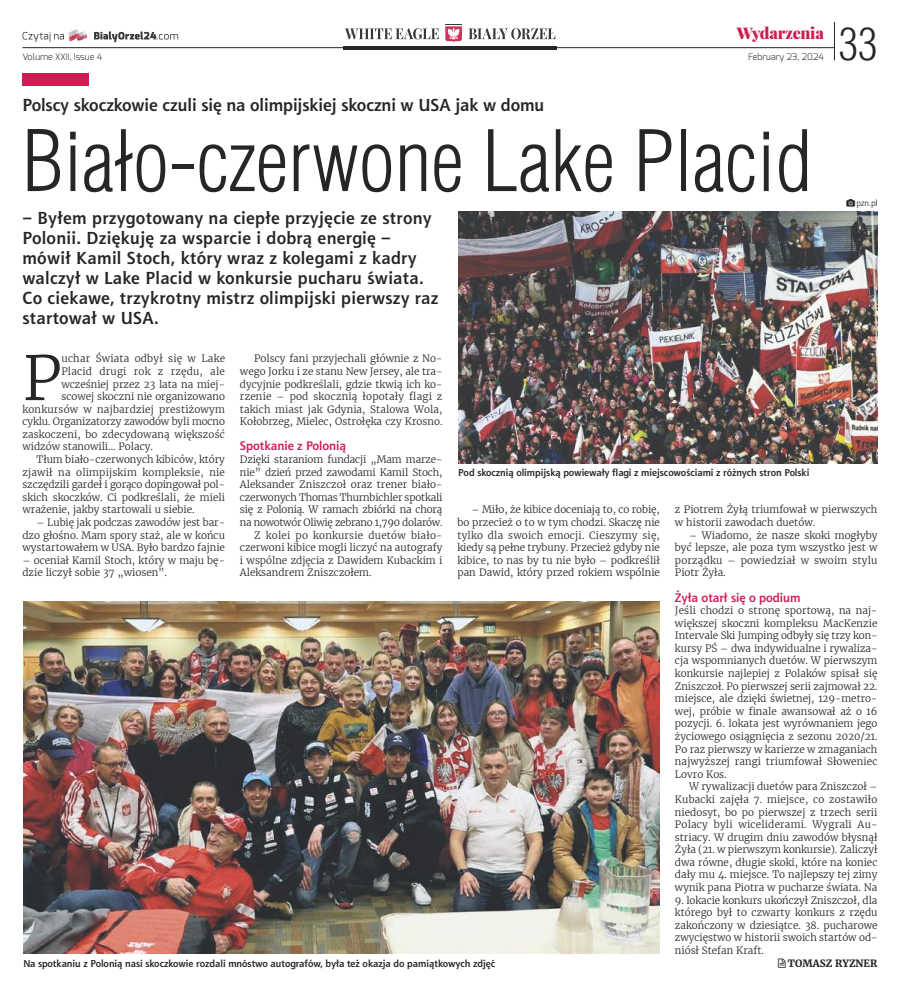
<style>
.page{position:relative;width:900px;height:990px;background:#fff}
.page>*{position:absolute;margin:0;border:0;box-sizing:border-box;transform-origin:0 0}
.t1{font:300 82.5px "Switzerland Cond";color:#272627}
.t2{font:300 60.75px "Merriweather";color:#272627}
.t3{font:300 43.62px "Switzerland Cond";color:#272627}
.t4{font:700 17.5px/20px "Aerton EFN";letter-spacing:.02em;color:#272627}
.t5{font:700 17.5px "Aerton EFN";color:#272627}
.t6{font:900 15.62px "Playfair Display";letter-spacing:-.015em;color:#cc1e52}
.t7{font:700 12.5px "Aerton EFN";color:#cc1e52}
.t8{font:300 10px/12.6px "Merriweather";color:#272627;text-align:justify}
.t9{font:700 10px "Aerton EFN";color:#272627}
.t10{font:300 10px "Merriweather";letter-spacing:.02em;color:#272627}
.t11{font:300 10px "Merriweather";letter-spacing:-.02em;color:#272627}
.t12{font:300 10px "Merriweather";letter-spacing:-.03em;color:#272627}
.t13{font:700 10px "Merriweather";color:#272627}
.t14{font:300 9px "Exo";color:#272627}
.t15{font:8.75px "Aerton EFN";color:#272627}
</style>
<div class="page">
<div style="left:22px;top:73px;width:67px;height:12px;background:#cc1e52"></div>
<img style="left:458px;top:212px;width:419px;height:251px">
<img style="left:23px;top:602px;width:637px;height:352px">
<hr style="left:343px;top:46px;width:214px;height:3px;background:#272627">
<hr style="left:834px;top:22px;width:1px;height:38px;background:#272627">
<svg style="left:23px;top:30px;width:64px;height:12px"></svg>
<svg style="left:94px;top:31px;width:84px;height:11px"></svg>
<svg style="left:345px;top:28px;width:94px;height:11px"></svg>
<svg style="left:469px;top:28px;width:86px;height:11px"></svg>
<svg style="left:445px;top:26px;width:17px;height:16px"></svg>
<hr style="left:22px;top:47px;width:813px;height:1px;background:#272627">
<h3 class="t6" style="left:737px;top:25px;width:89px">Wydarzenia</h3>
<p class="t14" style="left:22px;top:51px;width:81px">Volume XXII, Issue 4</p>
<p class="t14" style="left:748px;top:51px;width:77px">February 23, 2024</p>
<h3 class="t5" style="left:22px;top:98px;width:523px">Polscy skoczkowie czuli się na olimpijskiej skoczni w USA jak w domu</h3>
<h1 class="t1" style="left:22px;top:113px;width:791px">Biało-czerwone Lake Placid</h1>
<p class="t4" style="left:22px;top:210px;width:417px">– Byłem przygotowany na ciepłe przyjęcie ze strony Polonii. Dziękuję za wsparcie i dobrą energię – mówił Kamil Stoch, który wraz z kolegami z kadry walczył w Lake Placid w konkursie pucharu świata.<br>Co ciekawe, trzykrotny mistrz olimpijski pierwszy raz startował w USA.</p>
<h3 class="t3" style="left:839px;top:19px;width:40px">33</h3>
<p class="t15" style="left:857px;top:200px;width:22px">pzn.pl</p>
<h2 class="t2" style="left:22px;top:340px;width:40px">P</h2>
<p class="t10" style="left:62px;top:353px;width:165px">uchar Świata odbył się w Lake</p>
<p class="t8" style="left:240px;top:353px;width:204px;text-indent:14px">Polscy fani przyjechali głównie z No&shy;wego Jorku i ze stanu New Jersey, ale tra&shy;dycyjnie podkreślali, gdzie tkwią ich ko&shy;rzenie – pod skocznią łopotały flagi z takich miast jak Gdynia, Stalowa Wola, Kołobrzeg, Mielec, Ostrołęka czy Krosno.</p>
<p class="t7" style="left:240px;top:441px;width:108px">Spotkanie z Polonią</p>
<p class="t8" style="left:240px;top:453px;width:204px">Dzięki staraniom fundacji „Mam marze-</p>
<p class="t8" style="left:240px;top:466px;width:204px">nie” dzień przed zawodami Kamil Stoch,</p>
<p class="t8" style="left:240px;top:478px;width:204px">Aleksander Zniszczoł oraz trener biało-</p>
<p class="t11" style="left:240px;top:491px;width:204px">czerwonych Thomas Thurnbichler spotkali</p>
<p class="t8" style="left:240px;top:504px;width:204px">się z Polonią. W ramach zbiórki na chorą</p>
<p class="t12" style="left:240px;top:516px;width:204px">na nowotwór Oliwię zebrano 1,790 dolarów.</p>
<p class="t10" style="left:254px;top:529px;width:190px">Z kolei po konkursie duetów biało-</p>
<p class="t8" style="left:240px;top:541px;width:204px">czerwoni kibice mogli liczyć na autografy</p>
<p class="t8" style="left:240px;top:554px;width:204px">i wspólne zdjęcia z Dawidem Kubackim i</p>
<p class="t8" style="left:240px;top:566px;width:133px">Aleksandrem Zniszczołem.</p>
<p class="t10" style="left:61px;top:365px;width:165px">Placid drugi rok z rzędu, ale</p>
<p class="t8" style="left:61px;top:378px;width:165px">wcześniej przez 23 lata na miej-</p>
<p class="t8" style="left:61px;top:390px;width:165px">scowej skoczni nie organizowano</p>
<p class="t10" style="left:22px;top:403px;width:204px">konkursów w najbardziej prestiżowym</p>
<p class="t8" style="left:22px;top:415px;width:204px">cyklu. Organizatorzy zawodów byli mocno</p>
<p class="t8" style="left:22px;top:428px;width:204px">zaskoczeni, bo zdecydowaną większość</p>
<p class="t8" style="left:22px;top:441px;width:132px">widzów stanowili... Polacy.</p>
<p class="t8" style="left:37px;top:453px;width:190px">Tłum biało-czerwonych kibiców, który</p>
<p class="t10" style="left:22px;top:466px;width:204px">zjawił na olimpijskim kompleksie, nie</p>
<p class="t8" style="left:22px;top:478px;width:204px">szczędzili gardeł i gorąco dopingował pol-</p>
<p class="t8" style="left:22px;top:491px;width:204px">skich skoczków. Ci podkreślali, że mieli</p>
<p class="t8" style="left:22px;top:504px;width:174px">wrażenie, jakby startowali u siebie.</p>
<p class="t8" style="left:22px;top:516px;width:204px;text-indent:14px">– Lubię jak podczas zawodów jest bar&shy;dzo głośno. Mam spory staż, ale w końcu wystartowałem w USA. Było bardzo fajnie</p>
<p class="t8" style="left:22px;top:554px;width:204px">– oceniał Kamil Stoch, który w maju bę&shy;dzie liczył sobie 37 „wiosen”.</p>
<p class="t9" style="left:458px;top:468px;width:353px">Pod skocznią olimpijską powiewały flagi z miejscowościami z różnych stron Polski</p>
<p class="t8" style="left:457px;top:504px;width:204px;text-indent:14px">– Miło, że kibice doceniają to, co robię, bo przecież o to w tym chodzi. Skaczę nie tylko dla swoich emocji. Cieszymy się, kiedy są pełne trybuny. Przecież gdyby nie kibice, to nas by tu nie było – podkreślił pan Dawid, który przed rokiem wspólnie</p>
<p class="t8" style="left:675px;top:504px;width:204px">z Piotrem Żyłą triumfował w pierwszych w historii zawodach duetów.</p>
<p class="t8" style="left:675px;top:529px;width:204px;text-indent:14px">– Wiadomo, że nasze skoki mogłyby być lepsze, ale poza tym wszystko jest w porządku – powiedział w swoim stylu Piotr Żyła.</p>
<p class="t7" style="left:675px;top:592px;width:127px">Żyła otarł się o podium</p>
<p class="t8" style="left:675px;top:604px;width:204px">Jeśli chodzi o stronę sportową, na naj&shy;większej skoczni kompleksu MacKenzie Intervale Ski Jumping odbyły się trzy kon&shy;kursy PŚ – dwa indywidualne i rywaliza&shy;cja wspomnianych duetów. W pierwszym konkursie najlepiej z Polaków spisał się Zniszczoł. Po pierwszej serii zajmował 22. miejsce, ale dzięki świetnej, 129-metro&shy;wej, próbie w finale awansował aż o 16 pozycji. 6. lokata jest wyrównaniem jego życiowego osiągnięcia z sezonu 2020/21.<br>Po raz pierwszy w karierze w zmaganiach najwyższej rangi triumfował Słoweniec Lovro Kos.</p>
<p class="t8" style="left:675px;top:780px;width:204px;text-indent:14px">W rywalizacji duetów para Zniszczoł – Kubacki zajęła 7. miejsce, co zostawiło niedosyt, bo po pierwszej z trzech serii Polacy byli wiceliderami. Wygrali Au&shy;striacy. W drugim dniu zawodów błysnął Żyła (21. w pierwszym konkursie). Zaliczył dwa równe, długie skoki, które na koniec dały mu 4. miejsce. To najlepszy tej zimy wynik pana Piotra w pucharze świata. Na</p>
<p class="t8" style="left:675px;top:894px;width:204px">9. lokacie konkurs ukończył Zniszczoł, dla którego był to czwarty konkurs z rzędu zakończony w dziesiątce. 38. pucharowe zwycięstwo w historii swoich startów od&shy;niósł Stefan Kraft.</p>
<p class="t13" style="left:788px;top:957px;width:91px">TOMASZ RYZNER</p>
<p class="t9" style="left:23px;top:959px;width:473px">Na spotkaniu z Polonią nasi skoczkowie rozdali mnóstwo autografów, była też okazja do pamiątkowych zdjęć</p>
</div>
